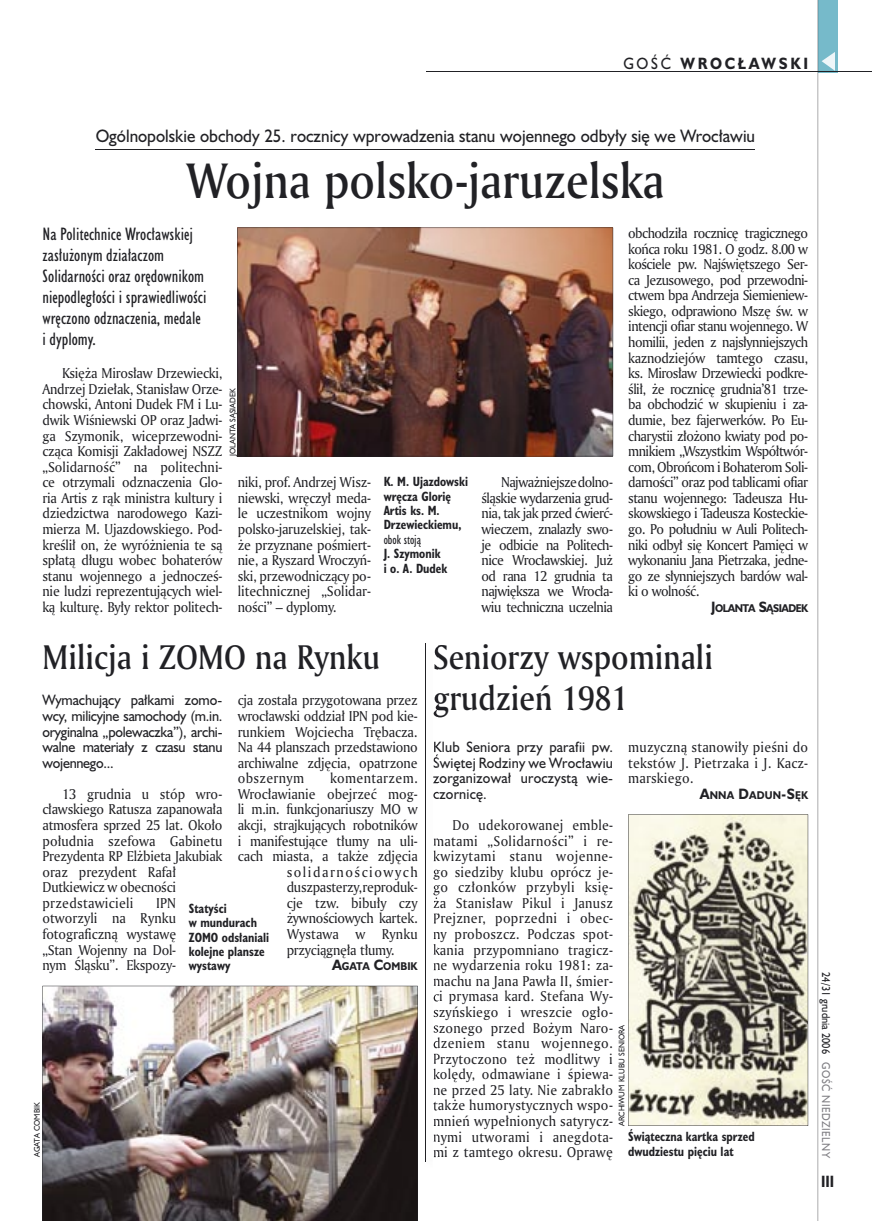
<style>
.page{position:relative;width:872px;height:1221px;background:#fff}
.page>*{position:absolute;margin:0;border:0;box-sizing:border-box;transform-origin:0 0}
.t1{font:48px "Amerigo Md PL";color:#212125;scale:.9 1}
.t2{font:33px/40.5px "Amerigo Md PL";color:#212125;scale:.9 1}
.t3{font:16.5px/21px "Humanst 521 Cn PL";color:#212125}
.t4{font:16.5px "Humanst 521 PL";color:#212125;scale:.94 1}
.t5{font:700 15px "Humanst 521 PL";letter-spacing:.2em;color:#212125;scale:.9 1}
.t6{font:700 15px "Humanst 521 Cn PL";color:#212125;scale:.94 1}
.t7{font:13.8px/15.6px "Amerigo PL";letter-spacing:-.02em;color:#212125;text-align:justify;scale:.94 1}
.t8{font:13.8px/15.6px "Humanst 521 PL";letter-spacing:-.02em;color:#212125;text-align:justify;scale:.94 1}
.t9{font:13.8px "Amerigo PL";letter-spacing:.12em;color:#212125;scale:.94 1}
.t10{font:13.8px "Amerigo PL";color:#212125;scale:.94 1}
.t11{font:13.8px "Amerigo PL";letter-spacing:.005em;color:#212125;scale:.94 1}
.t12{font:13.8px "Amerigo PL";letter-spacing:.025em;color:#212125;scale:.94 1}
.t13{font:700 12.3px/14.4px "Humanst 521 Cn PL";color:#212125;scale:.94 1}
.t14{font:12.3px "Humanst 521 Cn PL";color:#212125;scale:.94 1}
.t15{font:10.5px "Humanst 521 PL";color:#212125;scale:.9 1}
.t16{font:10.5px "Humanst 521 PL";letter-spacing:.05em;color:#7f7e83;scale:.9 1}
.t17{font:700 10.35px "Humanst 521 PL";letter-spacing:-.05em;color:#212125;scale:.9 1}
.t18{font:700 10.35px "Humanst 521 PL";letter-spacing:.02em;color:#212125;scale:.9 1}
.t19{font:700 10.35px "Humanst 521 PL";color:#212125;scale:.9 1}
.t20{font:7.5px "Humanst 521 PL";color:#212125;scale:.94 1}
.s1{font-weight:400}
.s2{font-size:13.8px}
</style>
<div class="page">
<div style="left:818px;top:0;width:19px;height:72px;background:#76baca"></div>
<hr style="left:817px;top:0;width:1px;height:1220px;background:#212125">
<svg style="left:821px;top:52px;width:14px;height:19px"></svg>
<hr style="left:425px;top:72px;width:447px;height:1px;background:#212125">
<hr style="left:96px;top:149px;width:659px;height:1px;background:#212125">
<img style="left:43px;top:985px;width:375px;height:235px">
<img style="left:237px;top:227px;width:376px;height:229px">
<svg style="left:628px;top:814px;width:180px;height:311px;background:#a6a395"></svg>
<img style="left:434px;top:647px;width:3px;height:23px">
<img style="left:433px;top:694px;width:4px;height:23px">
<img style="left:433px;top:755px;width:4px;height:13px">
<svg style="left:434px;top:741px;width:3px;height:14px"></svg>
<img style="left:433px;top:776px;width:4px;height:8px">
<svg style="left:433px;top:791px;width:4px;height:8px"></svg>
<svg style="left:434px;top:838px;width:3px;height:8px"></svg>
<img style="left:433px;top:850px;width:4px;height:12px">
<svg style="left:433px;top:869px;width:4px;height:10px"></svg>
<img style="left:433px;top:885px;width:4px;height:10px">
<img style="left:433px;top:897px;width:4px;height:27px">
<img style="left:434px;top:912px;width:3px;height:12px">
<img style="left:433px;top:932px;width:4px;height:7px">
<img style="left:433px;top:944px;width:4px;height:11px">
<img style="left:433px;top:963px;width:4px;height:8px">
<svg style="left:434px;top:978px;width:3px;height:8px"></svg>
<img style="left:433px;top:994px;width:4px;height:8px">
<svg style="left:434px;top:1009px;width:3px;height:9px"></svg>
<img style="left:434px;top:1025px;width:3px;height:8px">
<img style="left:433px;top:1041px;width:4px;height:23px">
<img style="left:434px;top:1052px;width:3px;height:12px">
<img style="left:433px;top:1068px;width:4px;height:12px">
<svg style="left:433px;top:1087px;width:4px;height:8px"></svg>
<img style="left:433px;top:1101px;width:4px;height:10px">
<svg style="left:434px;top:1119px;width:3px;height:7px"></svg>
<img style="left:433px;top:1134px;width:4px;height:8px">
<img style="left:434px;top:1150px;width:3px;height:8px">
<hr style="left:425px;top:643px;width:1px;height:518px;background:#212125">
<p class="t5" style="left:623px;top:53px;width:207px"><span class="s1">GOŚĆ</span> WROCŁAWSKI</p>
<p class="t4" style="left:96px;top:124px;width:703px">Ogólnopolskie obchody 25. rocznicy wprowadzenia stanu wojennego odbyły się we Wrocławiu</p>
<h1 class="t1" style="left:186px;top:148px;width:533px">Wojna polsko-jaruzelska</h1>
<p class="t7" style="left:628px;top:225px;width:193px">obchodziła rocznicę tragicznego końca roku 1981. O godz. 8.00 w kościele pw. Najświętszego Ser&shy;ca Jezusowego, pod przewodni&shy;ctwem bpa Andrzeja Siemieniew&shy;skiego, odprawiono Mszę św. w intencji ofiar stanu wojennego. W homilii, jeden z najsłynniejszych kaznodziejów tamtego czasu, ks. Mirosław Drzewiecki podkre&shy;ślił, że rocznicę grudnia’81 trze&shy;ba obchodzić w skupieniu i za&shy;dumie, bez fajerwerków. Po Eu&shy;charystii złożono kwiaty pod po&shy;mnikiem „Wszystkim Współtwór&shy;com, Obrońcom i Bohaterom Soli&shy;darności” oraz pod tablicami ofiar stanu wojennego: Tadeusza Hu&shy;skowskiego i Tadeusza Kosteckie&shy;go. Po południu w Auli Politech&shy;niki odbył się Koncert Pamięci w wykonaniu Jana Pietrzaka, jedne&shy;go ze słynniejszych bardów wal&shy;ki o wolność.</p>
<p class="t17" style="left:711px;top:601px;width:109px"><span class="s2">J</span>OLANTA <span class="s2">S</span>ĄSIADEK</p>
<h2 class="t2" style="left:433px;top:636px;width:312px">Seniorzy wspominali grudzień 1981</h2>
<p class="t8" style="left:433px;top:738px;width:193px">Klub Seniora przy parafii pw.<br>Świętej Rodziny we Wrocławiu zorganizował uroczystą wie&shy;czornicę.</p>
<p class="t7" style="left:433px;top:816px;width:193px;text-indent:20px">Do udekorowanej emble&shy;matami „Solidarności” i re&shy;kwizytami stanu wojenne&shy;go siedziby klubu oprócz je&shy;go członków przybyli księ&shy;ża Stanisław Pikul i Janusz Prejzner, poprzedni i obec&shy;ny proboszcz. Podczas spot&shy;kania przypomniano tragicz&shy;ne wydarzenia roku 1981: za&shy;machu na Jana Pawła II, śmier&shy;ci prymasa kard. Stefana Wy&shy;szyńskiego i wreszcie ogło&shy;szonego przed Bożym Naro&shy;dzeniem stanu wojennego.<br>Przytoczono też modlitwy i kolędy, odmawiane i śpiewa&shy;ne przed 25 laty. Nie zabrakło także humorystycznych wspo&shy;mnień wypełnionych satyrycz&shy;nymi utworami i anegdota&shy;mi z tamtego okresu. Oprawę</p>
<p class="t3" style="left:43px;top:223px;width:165px">Na Politechnice Wrocławskiej zasłużonym działaczom<br>Solidarności oraz orędownikom niepodległości i sprawiedliwości wręczono odznaczenia, medale i dyplomy.</p>
<p class="t7" style="left:43px;top:365px;width:193px;text-indent:20px">Księża Mirosław Drzewiecki, Andrzej Dziełak, Stanisław Orze&shy;chowski, Antoni Dudek FM i Lu&shy;dwik Wiśniewski OP oraz Jadwi&shy;ga Szymonik, wiceprzewodni&shy;cząca Komisji Zakładowej NSZZ „Solidarność” na politechni&shy;ce otrzymali odznaczenia Glo&shy;ria Artis z rąk ministra kultury i dziedzictwa narodowego Kazi&shy;mierza M. Ujazdowskiego. Pod&shy;kreślił on, że wyróżnienia te są spłatą długu wobec bohaterów stanu wojennego a jednocześ&shy;nie ludzi reprezentujących wiel&shy;ką kulturę. Były rektor politech-</p>
<p class="t20" style="left:228px;top:456px;width:74px;rotate:-90deg">JOLANTA SĄSIADEK</p>
<p class="t7" style="left:238px;top:474px;width:143px">niki, prof. Andrzej Wisz&shy;niewski, wręczył meda&shy;le uczestnikom wojny polsko-jaruzelskiej, tak&shy;że przyznane pośmiert&shy;nie, a Ryszard Wroczyń&shy;ski, przewodniczący po&shy;litechnicznej „Solidar&shy;ności” – dyplomy.</p>
<p class="t7" style="left:481px;top:474px;width:141px;text-indent:20px">Najważniejsze dolno&shy;śląskie wydarzenia grud&shy;nia, tak jak przed ćwierć&shy;wieczem, znalazły swo&shy;je odbicie na Politech&shy;nice Wrocławskiej. Już od rana 12 grudnia ta największa we Wrocła&shy;wiu techniczna uczelnia</p>
<p class="t13" style="left:384px;top:474px;width:91px">K. M. Ujazdowski wręcza Glorię<br>Artis ks. M.<br>Drzewieckiemu,</p>
<p class="t14" style="left:384px;top:531px;width:41px">obok stoją</p>
<p class="t13" style="left:384px;top:546px;width:69px">J. Szymonik<br>i o. A. Dudek</p>
<h2 class="t2" style="left:43px;top:636px;width:376px">Milicja i ZOMO na Rynku</h2>
<p class="t8" style="left:43px;top:692px;width:193px">Wymachujący pałkami zomo&shy;wcy, milicyjne samochody (m.in. oryginalna „polewaczka”), archi&shy;walne materiały z czasu stanu wojennego...</p>
<p class="t7" style="left:43px;top:785px;width:193px;text-align:left;text-indent:20px">13 grudnia u stóp wro&shy;cławskiego Ratusza zapanowała atmosfera sprzed 25 lat. Około południa szefowa Gabinetu<br>Prezydenta RP Elżbieta Jakubiak oraz prezydent Rafał<br>Dutkiewicz w obecności przedstawicieli</p>
<p class="t7" style="left:238px;top:692px;width:193px">cja została przygotowana przez wrocławski oddział IPN pod kie&shy;runkiem Wojciecha Trębacza.<br>Na 44 planszach przedstawiono archiwalne zdjęcia, opatrzone obszernym</p>
<p class="t7" style="left:628px;top:739px;width:193px">muzyczną stanowiły pieśni do tekstów J. Pietrzaka i J. Kacz&shy;marskiego.</p>
<p class="t18" style="left:700px;top:787px;width:122px"><span class="s2">A</span>NNA <span class="s2">D</span>ADUN<span class="s2">-S</span>ĘK</p>
<p class="t12" style="left:330px;top:769px;width:95px">komentarzem.</p>
<p class="t7" style="left:238px;top:785px;width:193px">Wrocławianie obejrzeć mog-</p>
<p class="t7" style="left:238px;top:801px;width:193px">li m.in. funkcjonariuszy MO w</p>
<p class="t7" style="left:238px;top:816px;width:193px">akcji, strajkujących robotników</p>
<p class="t7" style="left:238px;top:832px;width:193px">i manifestujące tłumy na uli-</p>
<p class="t7" style="left:238px;top:848px;width:193px">cach miasta, a także zdjęcia</p>
<p class="t9" style="left:287px;top:862px;width:141px">solidarnościowych</p>
<p class="t7" style="left:287px;top:879px;width:141px">duszpasterzy, reproduk-</p>
<p class="t10" style="left:287px;top:893px;width:141px">cje tzw. bibuły czy</p>
<p class="t7" style="left:287px;top:910px;width:141px">żywnościowych kartek.</p>
<p class="t11" style="left:287px;top:924px;width:141px">Wystawa w Rynku</p>
<p class="t7" style="left:287px;top:941px;width:116px">przyciągnęła tłumy.</p>
<p class="t19" style="left:332px;top:959px;width:97px"><span class="s2">A</span>GATA <span class="s2">C</span>OMBIK</p>
<p class="t7" style="left:43px;top:894px;width:144px;text-indent:113px">IPN otworzyli na Rynku fotograficzną wystawę „Stan Wojenny na Dol&shy;nym Śląsku”. Ekspozy-</p>
<p class="t13" style="left:189px;top:900px;width:87px">Statyści<br>w mundurach<br>ZOMO odsłaniali kolejne plansze wystawy</p>
<p class="t20" style="left:616px;top:1125px;width:109px;rotate:-90deg">ARCHIWUM KLUBU SENIORA</p>
<p class="t20" style="left:32px;top:1156px;width:60px;rotate:-90deg">AGATA COMBIK</p>
<p class="t13" style="left:628px;top:1129px;width:136px">Świąteczna kartka sprzed dwudziestu pięciu lat</p>
<p class="t15" style="left:833px;top:972px;width:92px;rotate:90deg">24/31 grudnia 2006</p>
<p class="t16" style="left:833px;top:1062px;width:108px;rotate:90deg">GOŚĆ NIEDZIELNY</p>
<p class="t6" style="left:821px;top:1171px;width:15px">III</p>
</div>
